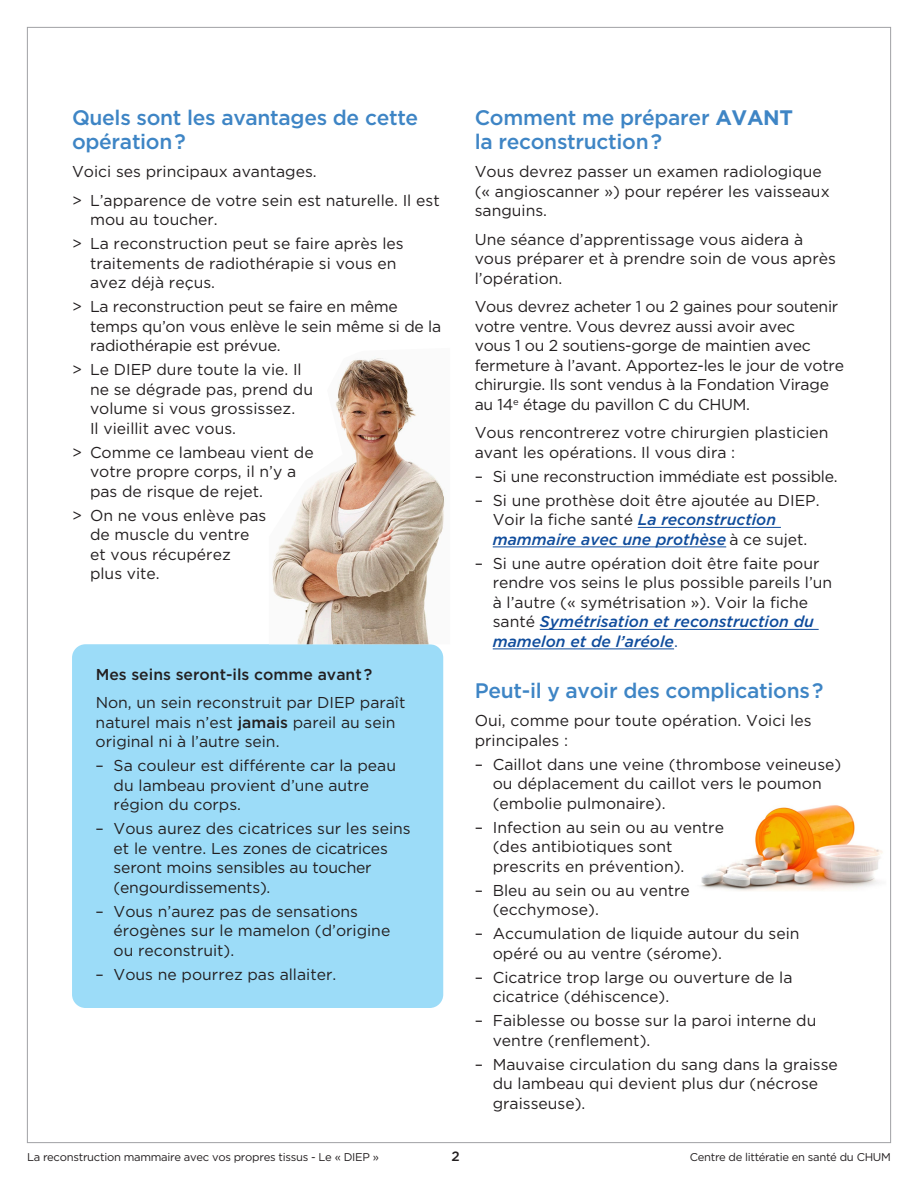
<style>
.page{position:relative;width:918px;height:1188px;background:#fff}
.page>*{position:absolute;margin:0;border:0;box-sizing:border-box;transform-origin:0 0}
.t1{font:500 21px/24px "Gotham";letter-spacing:-.015em;color:#3e85c5}
.t2{font:15.75px/19.5px "Gotham";color:#231f20}
.t3{font:500 15.75px "Gotham";color:#231f20}
.t4{font:500 13.5px "Gotham";color:#231f20}
.t5{font:11.25px "Gotham";letter-spacing:-.025em;color:#231f20}
.s1{font-weight:500}
.s2{font-weight:700}
.s3{font-weight:500;font-style:italic;color:#0f4c9c}
.s4{color:#0f4c9c}
</style>
<div class="page">
<div style="left:72px;top:644px;width:371px;height:364px;background:#9cdcf8;border-radius:14px"></div>
<hr style="left:638px;top:527px;width:39px;height:1px;background:#0f4c9c">
<svg style="left:677px;top:527px;width:19px;height:1px"></svg>
<hr style="left:696px;top:527px;width:85px;height:1px;background:#0f4c9c">
<hr style="left:493px;top:547px;width:233px;height:1px;background:#0f4c9c">
<hr style="left:540px;top:629px;width:279px;height:1px;background:#0f4c9c">
<hr style="left:493px;top:649px;width:181px;height:1px;background:#0f4c9c">
<img style="left:272px;top:357px;width:173px;height:287px">
<img style="left:701px;top:805px;width:182px;height:86px">
<h1 class="t1" style="left:72px;top:105px;width:348px">Quels sont les avantages de cette opération ?</h1>
<p class="t2" style="left:72px;top:157px;width:369px;line-height:28.5px">Voici ses principaux avantages.<br>&gt; L’apparence de votre sein est naturelle. Il est</p>
<p class="t2" style="left:72px;top:208px;width:333px;line-height:24px;text-indent:18px">mou au toucher.<br>&gt; La reconstruction peut se faire après les</p>
<p class="t2" style="left:90px;top:253px;width:308px">traitements de radiothérapie si vous en avez déjà reçus.</p>
<p class="t2" style="left:90px;top:297px;width:353px;text-indent:-18px">&gt; La reconstruction peut se faire en même temps qu’on vous enlève le sein même si de la radiothérapie est prévue.</p>
<p class="t2" style="left:90px;top:360px;width:225px;text-indent:-18px">&gt; Le DIEP dure toute la vie. Il ne se dégrade pas, prend du volume si vous grossissez.<br>Il vieillit avec vous.</p>
<p class="t2" style="left:90px;top:442px;width:225px;text-indent:-18px">&gt; Comme ce lambeau vient de votre propre corps, il n’y a pas de risque de rejet.</p>
<p class="t2" style="left:90px;top:505px;width:178px;text-indent:-18px">&gt; On ne vous enlève pas de muscle du ventre et vous récupérez plus vite.</p>
<p class="t3" style="left:96px;top:664px;width:278px">Mes seins seront-ils comme avant ?</p>
<p class="t2" style="left:96px;top:693px;width:311px">Non, un sein reconstruit par DIEP paraît naturel mais n’est <span class="s1">jamais</span> pareil au sein original ni à l’autre sein.</p>
<p class="t2" style="left:114px;top:756px;width:284px;text-indent:-18px">– Sa couleur est différente car la peau du lambeau provient d’une autre région du corps.</p>
<p class="t2" style="left:114px;top:819px;width:299px;text-indent:-18px">– Vous aurez des cicatrices sur les seins et le ventre. Les zones de cicatrices seront moins sensibles au toucher (engourdissements).</p>
<p class="t2" style="left:114px;top:901px;width:278px;text-indent:-18px">– Vous n’aurez pas de sensations érogènes sur le mamelon (d’origine ou reconstruit).</p>
<p class="t2" style="left:96px;top:964px;width:242px">– Vous ne pourrez pas allaiter.</p>
<h1 class="t1" style="left:475px;top:105px;width:320px">Comment me préparer <span class="s2">AVANT </span>la reconstruction ?</h1>
<p class="t2" style="left:475px;top:162px;width:356px">Vous devrez passer un examen radiologique (« angioscanner ») pour repérer les vaisseaux sanguins.</p>
<p class="t2" style="left:475px;top:229px;width:363px">Une séance d’apprentissage vous aidera à vous préparer et à prendre soin de vous après l’opération.</p>
<p class="t2" style="left:475px;top:297px;width:371px">Vous devrez acheter 1 ou 2 gaines pour soutenir votre ventre. Vous devrez aussi avoir avec<br>vous 1 ou 2 soutiens-gorge de maintien avec fermeture à l’avant. Apportez-les le jour de votre chirurgie. Ils sont vendus à la Fondation Virage au 14<sup>e</sup> étage du pavillon C du CHUM.</p>
<p class="t2" style="left:475px;top:423px;width:355px">Vous rencontrerez votre chirurgien plasticien avant les opérations. Il vous dira :</p>
<p class="t2" style="left:475px;top:466px;width:365px">– Si une reconstruction immédiate est possible.</p>
<p class="t2" style="left:493px;top:490px;width:328px;text-indent:-18px">– Si une prothèse doit être ajoutée au DIEP.<br>Voir la fiche santé <span class="s3">La reconstruction mammaire avec une prothèse</span> à ce sujet.</p>
<p class="t2" style="left:493px;top:553px;width:341px;text-indent:-18px">– Si une autre opération doit être faite pour rendre vos seins le plus possible pareils l’un à l’autre (« symétrisation »). Voir la fiche santé <span class="s3">Symétrisation et reconstruction du mamelon et de l’aréole</span><span class="s4">.</span></p>
<h1 class="t1" style="left:475px;top:678px;width:350px">Peut-il y avoir des complications ?</h1>
<p class="t2" style="left:475px;top:711px;width:338px">Oui, comme pour toute opération. Voici les principales :</p>
<p class="t2" style="left:493px;top:754px;width:350px;text-indent:-18px">– Caillot dans une veine (thrombose veineuse) ou déplacement du caillot vers le poumon (embolie pulmonaire).</p>
<p class="t2" style="left:493px;top:817px;width:233px;text-indent:-18px">– Infection au sein ou au ventre (des antibiotiques sont prescrits en prévention).</p>
<p class="t2" style="left:493px;top:880px;width:199px;text-indent:-18px">– Bleu au sein ou au ventre (ecchymose).</p>
<p class="t2" style="left:493px;top:924px;width:308px;text-indent:-18px">– Accumulation de liquide autour du sein opéré ou au ventre (sérome).</p>
<p class="t2" style="left:493px;top:967px;width:301px;text-indent:-18px">– Cicatrice trop large ou ouverture de la cicatrice (déhiscence).</p>
<p class="t2" style="left:493px;top:1011px;width:325px;text-indent:-18px">– Faiblesse ou bosse sur la paroi interne du ventre (renflement).</p>
<p class="t2" style="left:493px;top:1054px;width:347px;text-indent:-18px">– Mauvaise circulation du sang dans la graisse du lambeau qui devient plus dur (nécrose graisseuse).</p>
<p class="t5" style="left:27px;top:1150px;width:353px">La reconstruction mammaire avec vos propres tissus - Le « DIEP »</p>
<p class="t4" style="left:451px;top:1147px;width:10px">2</p>
<p class="t5" style="left:690px;top:1150px;width:203px">Centre de littératie en santé du CHUM</p>
</div>
